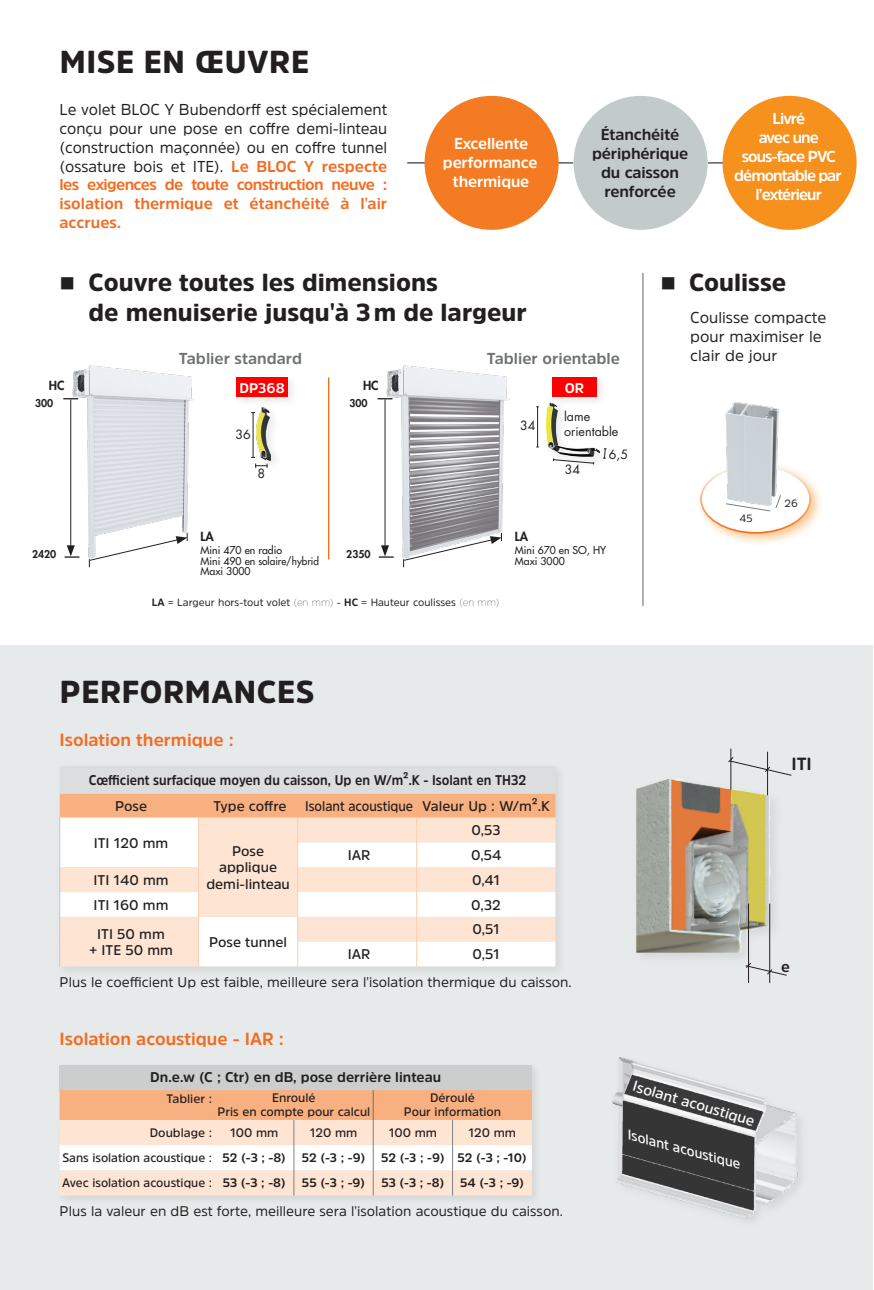
<style>
.page{position:relative;width:874px;height:1290px;background:#fff}
.page>*{position:absolute;margin:0;border:0;box-sizing:border-box;transform-origin:0 0}
.t1{font:900 31.5px "Amsi Pro";letter-spacing:.02em;color:#231f20}
.t2{font:900 24.5px/29.4px "Amsi Pro";color:#231f20}
.t3{font:700 17.5px "Amsi Pro";color:#f36c21}
.t4{font:700 17.5px "Amsi Pro";color:#231f20}
.t5{font:15.75px/18.9px "Amsi Pro";color:#231f20;text-align:justify}
.t6{font:700 15.75px/18.9px "Amsi Pro";letter-spacing:-.06em;color:#fff;text-align:center}
.t7{font:700 15.75px/18.9px "Amsi Pro";letter-spacing:-.01em;color:#231f20;text-align:center}
.t8{font:700 15.75px "Amsi Pro";color:#6f7273}
.t9{font:700 15.75px/18.9px "Amsi Pro";letter-spacing:-.01em;color:#fff;text-align:center}
.t10{font:700 15.05px "Amsi Pro";color:#231f20}
.t11{font:600 14.7px "Amsi Pro";color:#fff}
.t12{font:14px "Amsi Pro";color:#231f20}
.t13{font:600 14px/16.8px "Amsi Pro";color:#231f20;text-align:center}
.t14{font:700 14px "Amsi Pro";color:#231f20;scale:.9 1}
.t15{font:700 14px "Amsi Pro";color:#231f20}
.t16{font:600 14px "Amsi Pro";color:#231f20;scale:.9 1}
.t17{font:700 14px "Amsi Pro";color:#fff}
.t18{font:italic 600 13.65px "Amsi Pro";color:#fff}
.t19{font:12.42px/15px "Futura Std";color:#231f20}
.t20{font:600 12.25px/14.7px "Amsi Pro";color:#231f20;text-align:center}
.t21{font:700 12.25px "Amsi Pro";letter-spacing:-.015em;color:#231f20}
.t22{font:800 12.25px "Futura Std";color:#231f20}
.t23{font:500 10.5px/10.5px "Futura Std";color:#231f20}
.t24{font:10.5px "Amsi Pro";color:#231f20}
.t25{font:800 10.5px "Futura Std";color:#231f20}
.s1{font-weight:700;color:#f36c21}
.s2{font-weight:700}
.s3{font-weight:100}
</style>
<div class="page">
<hr style="left:873px;top:665px;width:1px;height:423px;background:#c3caca">
<div style="left:0;top:645px;width:872px;height:645px;background:#e7eaea"></div>
<hr style="left:407px;top:162px;width:362px;height:2px;background:#6f7273">
<div style="left:424px;top:96px;width:134px;height:134px;background:#f47b21;border-radius:50%"></div>
<div style="left:722px;top:96px;width:134px;height:134px;background:#f6911e;border-radius:50%"></div>
<div style="left:573px;top:96px;width:134px;height:134px;background:#c3caca;border-radius:50%"></div>
<img style="left:64px;top:365px;width:131px;height:199px">
<svg style="left:63px;top:398px;width:15px;height:1px"></svg>
<hr style="left:70px;top:399px;width:1px;height:149px;background:#231f20">
<svg style="left:64px;top:545px;width:15px;height:13px"></svg>
<svg style="left:89px;top:533px;width:99px;height:34px"></svg>
<div style="left:252px;top:404px;width:30px;height:68px;background:#8f8f8f;opacity:.2"></div>
<img style="left:256px;top:408px;width:15px;height:53px">
<svg style="left:255px;top:464px;width:12px;height:3px"></svg>
<div style="left:232px;top:374px;width:67px;height:34px;background:#8f8f8f;opacity:.2"></div>
<div style="left:236px;top:377px;width:52px;height:20px;background:#f00"></div>
<img style="left:378px;top:365px;width:132px;height:193px">
<svg style="left:377px;top:398px;width:15px;height:1px"></svg>
<hr style="left:384px;top:399px;width:1px;height:149px;background:#231f20">
<svg style="left:378px;top:545px;width:15px;height:13px"></svg>
<svg style="left:403px;top:533px;width:99px;height:34px"></svg>
<hr style="left:328px;top:377px;width:1px;height:182px;background:#f36c21">
<hr style="left:537px;top:407px;width:1px;height:40px;background:#231f20">
<img style="left:546px;top:407px;width:54px;height:50px">
<svg style="left:553px;top:458px;width:41px;height:6px"></svg>
<div style="left:548px;top:374px;width:59px;height:34px;background:#8f8f8f;opacity:.2"></div>
<div style="left:551px;top:377px;width:45px;height:20px;background:#f00"></div>
<div style="left:631px;top:774px;width:152px;height:192px;background:#8f8f8f;opacity:.2"></div>
<img style="left:636px;top:778px;width:116px;height:175px">
<hr style="left:747px;top:903px;width:1px;height:80px;background:#231f20">
<hr style="left:766px;top:752px;width:1px;height:43px;background:#231f20">
<hr style="left:769px;top:903px;width:1px;height:80px;background:#231f20">
<hr style="left:730px;top:748px;width:1px;height:41px;background:#231f20">
<svg style="left:744px;top:962px;width:43px;height:14px"></svg>
<svg style="left:727px;top:756px;width:64px;height:20px"></svg>
<div style="left:56px;top:762px;width:510px;height:215px;background:#e3e5e5"></div>
<div style="left:60px;top:766px;width:495px;height:28px;background:#dcddde"></div>
<svg style="left:59px;top:794px;width:496px;height:172px;background:#fde7d9"></svg>
<img style="left:612px;top:1057px;width:187px;height:163px">
<div style="left:57px;top:1062px;width:483px;height:143px;background:#8f8f8f;opacity:.2"></div>
<div style="left:60px;top:1065px;width:471px;height:25px;background:#cccece"></div>
<svg style="left:60px;top:1090px;width:471px;height:105px;background:#fcdbc5"></svg>
<div style="left:695px;top:461px;width:128px;height:86px;background:#f6911e;opacity:.5"></div>
<div style="left:700px;top:465px;width:109px;height:68px;background:#fff;border-radius:50%"></div>
<div style="left:699px;top:465px;width:111px;height:69px;border:2px solid #fff;border-radius:50%"></div>
<svg style="left:762px;top:510px;width:9px;height:2px"></svg>
<img style="left:717px;top:402px;width:70px;height:108px">
<hr style="left:641px;top:273px;width:2px;height:333px;background:#a3a6a7">
<h1 class="t1" style="left:60px;top:40px;width:251px">MISE EN ŒUVRE</h1>
<p class="t5" style="left:60px;top:99px;width:329px">Le volet BLOC Y Bubendorff est spécialement conçu pour une pose en coffre demi-linteau (construction maçonnée) ou en coffre tunnel (ossature bois et ITE). <span class="s1">Le BLOC Y respecte les exigences de toute construction neuve : isolation thermique et étanchéité à l'air accrues.</span></p>
<p class="t9" style="left:442px;top:134px;width:96px">Excellente performance thermique</p>
<p class="t7" style="left:591px;top:125px;width:98px">Étanchéité périphérique du caisson renforcée</p>
<p class="t6" style="left:733px;top:109px;width:109px">Livré<br>avec une sous-face PVC démontable par l’extérieur</p>
<h2 class="t2" style="left:89px;top:267px;width:439px;text-indent:-29px">■ Couvre toutes les dimensions<br>de menuiserie jusqu'à 3m de largeur</h2>
<p class="t8" style="left:179px;top:348px;width:125px">Tablier standard</p>
<p class="t8" style="left:486px;top:348px;width:135px">Tablier orientable</p>
<p class="t22" style="left:49px;top:378px;width:17px">HC</p>
<p class="t17" style="left:239px;top:378px;width:47px">DP368</p>
<p class="t22" style="left:363px;top:378px;width:17px">HC</p>
<p class="t17" style="left:564px;top:378px;width:21px">OR</p>
<p class="t25" style="left:35px;top:396px;width:20px">300</p>
<p class="t25" style="left:349px;top:396px;width:20px">300</p>
<p class="t19" style="left:235px;top:427px;width:17px">36</p>
<p class="t19" style="left:519px;top:418px;width:17px">34</p>
<p class="t19" style="left:564px;top:409px;width:56px">lame orientable</p>
<p class="t19" style="left:608px;top:447px;width:21px">6,5</p>
<p class="t19" style="left:257px;top:465px;width:9px">8</p>
<p class="t19" style="left:564px;top:462px;width:17px">34</p>
<p class="t25" style="left:32px;top:547px;width:26px">2420</p>
<p class="t22" style="left:200px;top:529px;width:15px">LA</p>
<p class="t23" style="left:200px;top:545px;width:120px">Mini 470 en radio<br>Mini 490 en solaire/hybrid<br>Maxi 3000</p>
<p class="t25" style="left:346px;top:547px;width:26px">2350</p>
<p class="t22" style="left:514px;top:529px;width:15px">LA</p>
<p class="t23" style="left:514px;top:545px;width:93px">Mini 670 en SO, HY<br>Maxi 3000</p>
<p class="t24" style="left:152px;top:595px;width:349px"><span class="s2">LA</span> = Largeur hors-tout volet <span class="s3">(en mm)</span> - <span class="s2">HC</span> = Hauteur coulisses <span class="s3">(en mm)</span></p>
<h1 class="t1" style="left:60px;top:670px;width:256px">PERFORMANCES</h1>
<p class="t3" style="left:60px;top:728px;width:175px">Isolation thermique :</p>
<p class="t14" style="left:89px;top:771px;width:487px">Cœfficient surfacique moyen du caisson, Up en W/m².K - Isolant en TH32</p>
<p class="t13" style="left:115px;top:797px;width:34px">Pose</p>
<p class="t13" style="left:213px;top:797px;width:74px">Type coffre</p>
<p class="t16" style="left:305px;top:796px;width:273px">Isolant acoustique Valeur Up : W/m².K</p>
<p class="t13" style="left:94px;top:834px;width:76px">ITI 120 mm</p>
<p class="t13" style="left:206px;top:842px;width:85px">Pose applique demi-linteau</p>
<p class="t13" style="left:471px;top:821px;width:31px">0,53</p>
<p class="t13" style="left:347px;top:846px;width:24px">IAR</p>
<p class="t13" style="left:471px;top:846px;width:32px">0,54</p>
<p class="t13" style="left:93px;top:871px;width:76px">ITI 140 mm</p>
<p class="t13" style="left:472px;top:871px;width:30px">0,41</p>
<p class="t13" style="left:94px;top:896px;width:76px">ITI 160 mm</p>
<p class="t13" style="left:471px;top:896px;width:31px">0,32</p>
<p class="t13" style="left:89px;top:925px;width:85px">ITI 50 mm<br>+ ITE 50 mm</p>
<p class="t13" style="left:209px;top:933px;width:80px">Pose tunnel</p>
<p class="t13" style="left:472px;top:921px;width:29px">0,51</p>
<p class="t13" style="left:347px;top:945px;width:24px">IAR</p>
<p class="t13" style="left:472px;top:945px;width:29px">0,51</p>
<p class="t12" style="left:60px;top:972px;width:513px">Plus le coefficient Up est faible, meilleure sera l'isolation thermique du caisson.</p>
<h2 class="t2" style="left:660px;top:267px;width:127px">■ Coulisse</h2>
<p class="t5" style="left:690px;top:308px;width:138px;text-align:left">Coulisse compacte pour maximiser le clair de jour</p>
<p class="t24" style="left:739px;top:511px;width:15px">45</p>
<p class="t24" style="left:784px;top:496px;width:15px">26</p>
<p class="t4" style="left:791px;top:752px;width:22px">ITI</p>
<p class="t10" style="left:780px;top:956px;width:10px">e</p>
<p class="t3" style="left:60px;top:1027px;width:226px">Isolation acoustique - IAR :</p>
<p class="t15" style="left:150px;top:1067px;width:292px">Dn.e.w (C ; Ctr) en dB, pose derrière linteau</p>
<p class="t20" style="left:166px;top:1091px;width:47px">Tablier :</p>
<p class="t20" style="left:217px;top:1090px;width:154px">Enroulé<br>Pris en compte pour calcul</p>
<p class="t20" style="left:403px;top:1090px;width:99px">Déroulé<br>Pour information</p>
<p class="t20" style="left:150px;top:1124px;width:64px">Doublage :</p>
<p class="t20" style="left:230px;top:1124px;width:50px">100 mm</p>
<p class="t20" style="left:309px;top:1124px;width:49px">120 mm</p>
<p class="t20" style="left:388px;top:1124px;width:50px">100 mm</p>
<p class="t20" style="left:468px;top:1124px;width:49px">120 mm</p>
<p class="t20" style="left:62px;top:1150px;width:225px">Sans isolation acoustique : <span class="s2">52 (-3 ; -8)</span></p>
<p class="t21" style="left:302px;top:1149px;width:65px">52 (-3 ; -9)</p>
<p class="t21" style="left:381px;top:1149px;width:147px">52 (-3 ; -9) 52 (-3 ; -10)</p>
<p class="t20" style="left:62px;top:1175px;width:225px">Avec isolation acoustique : <span class="s2">53 (-3 ; -8)</span></p>
<p class="t21" style="left:302px;top:1174px;width:65px">55 (-3 ; -9)</p>
<p class="t21" style="left:381px;top:1174px;width:64px">53 (-3 ; -8)</p>
<p class="t21" style="left:460px;top:1174px;width:65px">54 (-3 ; -9)</p>
<p class="t12" style="left:60px;top:1201px;width:504px">Plus la valeur en dB est forte, meilleure sera l'isolation acoustique du caisson.</p>
<p class="t11" style="left:636px;top:1075px;width:128px;rotate:17deg">Isolant acoustique</p>
<p class="t18" style="left:631px;top:1125px;width:118px;rotate:15deg">Isolant acoustique</p>
</div>
